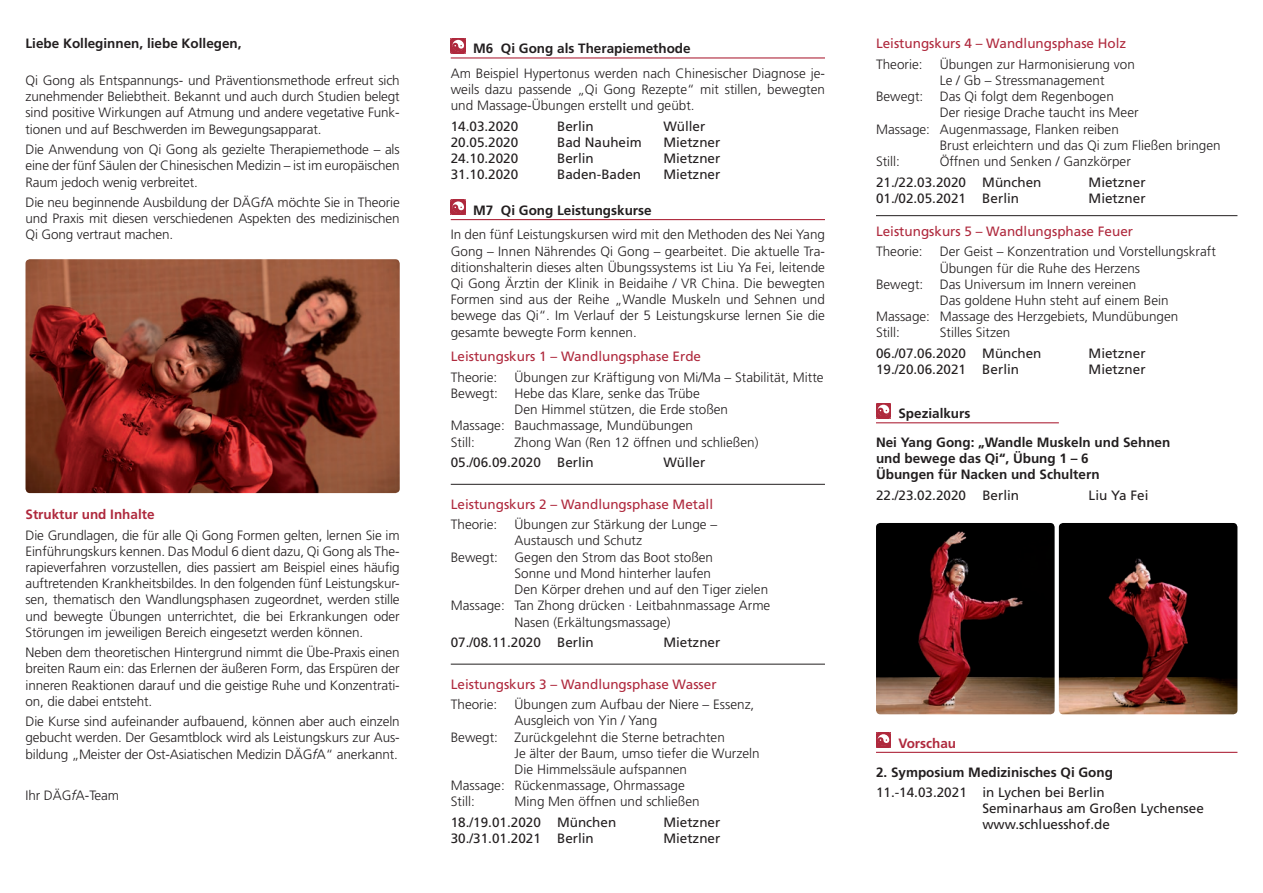
<style>
.page{position:relative;width:1263px;height:893px;background:#fff}
.page>*{position:absolute;margin:0;border:0;box-sizing:border-box;transform-origin:0 0}
.t1{font:300 13.5px/16.2px "Frutiger LT";color:#231f20;text-align:justify}
.t2{font:13.5px/16.2px "Frutiger LT";color:#231f20}
.t3{font:700 13.5px/29px "Frutiger LT";color:#231f20}
.t4{font:13.5px "Frutiger LT";color:#af293d}
.t5{font:700 13.5px "Frutiger LT";color:#af293d}
.s1{font-style:italic}
</style>
<div class="page">
<hr style="left:451px;top:57px;width:374px;height:2px;background:#af293d">
<hr style="left:451px;top:219px;width:374px;height:1px;background:#af293d">
<hr style="left:451px;top:484px;width:374px;height:1px;background:#231f20">
<hr style="left:451px;top:664px;width:374px;height:1px;background:#231f20">
<svg style="left:451px;top:38px;width:15px;height:15px"></svg>
<svg style="left:451px;top:200px;width:15px;height:15px"></svg>
<hr style="left:876px;top:215px;width:361px;height:1px;background:#231f20">
<hr style="left:876px;top:422px;width:183px;height:1px;background:#af293d">
<hr style="left:876px;top:752px;width:361px;height:1px;background:#af293d">
<svg style="left:876px;top:403px;width:15px;height:15px"></svg>
<img style="left:1059px;top:523px;width:178px;height:191px">
<img style="left:876px;top:523px;width:178px;height:191px">
<svg style="left:876px;top:733px;width:15px;height:14px"></svg>
<img style="left:26px;top:259px;width:374px;height:234px">
<p class="t3" style="left:26px;top:29px;width:218px">Liebe Kolleginnen, liebe Kollegen,</p>
<p class="t1" style="left:26px;top:72px;width:376px">Qi Gong als Entspannungs- und Präventionsmethode erfreut sich zunehmender Beliebtheit. Bekannt und auch durch Studien belegt sind positive Wirkungen auf Atmung und andere vegetative Funk&shy;tionen und auf Beschwerden im Bewegungsapparat.</p>
<p class="t1" style="left:26px;top:142px;width:376px">Die Anwendung von Qi Gong als gezielte Therapiemethode – als eine der fünf Säulen der Chinesischen Medizin – ist im europäischen Raum jedoch wenig verbreitet.</p>
<p class="t1" style="left:26px;top:194px;width:376px">Die neu beginnende Ausbildung der DÄG<span class="s1">f</span>A möchte Sie in Theorie und Praxis mit diesen verschiedenen Aspekten des medizinischen Qi Gong vertraut machen.</p>
<p class="t5" style="left:26px;top:506px;width:131px">Struktur und Inhalte</p>
<p class="t1" style="left:26px;top:527px;width:376px">Die Grundlagen, die für alle Qi Gong Formen gelten, lernen Sie im Einführungskurs kennen. Das Modul 6 dient dazu, Qi Gong als The&shy;rapieverfahren vorzustellen, dies passiert am Beispiel eines häufig auftretenden Krankheitsbildes. In den folgenden fünf Leistungskur&shy;sen, thematisch den Wandlungsphasen zugeordnet, werden stille und bewegte Übungen unterrichtet, die bei Erkrankungen oder Störungen im jeweiligen Bereich eingesetzt werden können.</p>
<p class="t1" style="left:26px;top:645px;width:376px">Neben dem theoretischen Hintergrund nimmt die Übe-Praxis einen breiten Raum ein: das Erlernen der äußeren Form, das Erspüren der inneren Reaktionen darauf und die geistige Ruhe und Konzentrati&shy;on, die dabei entsteht.</p>
<p class="t1" style="left:26px;top:714px;width:376px">Die Kurse sind aufeinander aufbauend, können aber auch einzeln gebucht werden. Der Gesamtblock wird als Leistungskurs zur Aus&shy;bildung „Meister der Ost-Asiatischen Medizin DÄG<span class="s1">f</span>A“ anerkannt.</p>
<p class="t1" style="left:26px;top:787px;width:95px">Ihr DÄG<span class="s1">f</span>A-Team</p>
<p class="t3" style="left:473px;top:34px;width:219px">M6 Qi Gong als Therapiemethode</p>
<p class="t1" style="left:451px;top:65px;width:376px">Am Beispiel Hypertonus werden nach Chinesischer Diagnose je&shy;weils dazu passende „Qi Gong Rezepte“ mit stillen, bewegten und Massage-Übungen erstellt und geübt.</p>
<p class="t2" style="left:451px;top:118px;width:69px">14.03.2020</p>
<p class="t2" style="left:557px;top:118px;width:38px">Berlin</p>
<p class="t2" style="left:663px;top:118px;width:44px">Wüller</p>
<p class="t2" style="left:451px;top:134px;width:69px">20.05.2020</p>
<p class="t2" style="left:557px;top:134px;width:86px">Bad Nauheim</p>
<p class="t2" style="left:663px;top:134px;width:59px">Mietzner</p>
<p class="t2" style="left:451px;top:150px;width:69px">24.10.2020</p>
<p class="t2" style="left:557px;top:150px;width:38px">Berlin</p>
<p class="t2" style="left:663px;top:150px;width:59px">Mietzner</p>
<p class="t2" style="left:451px;top:167px;width:69px">31.10.2020</p>
<p class="t2" style="left:557px;top:167px;width:86px">Baden-Baden</p>
<p class="t2" style="left:663px;top:167px;width:59px">Mietzner</p>
<p class="t3" style="left:473px;top:196px;width:180px">M7 Qi Gong Leistungskurse</p>
<p class="t1" style="left:451px;top:227px;width:376px">In den fünf Leistungskursen wird mit den Methoden des Nei Yang Gong – Innen Nährendes Qi Gong – gearbeitet. Die aktuelle Tra&shy;ditionshalterin dieses alten Übungssystems ist Liu Ya Fei, leitende Qi Gong Ärztin der Klinik in Beidaihe / VR China. Die bewegten Formen sind aus der Reihe „Wandle Muskeln und Sehnen und bewege das Qi“. Im Verlauf der 5 Leistungskurse lernen Sie die gesamte bewegte Form kennen.</p>
<p class="t4" style="left:451px;top:349px;width:252px">Leistungskurs 1 – Wandlungsphase Erde</p>
<p class="t1" style="left:451px;top:369px;width:48px">Theorie:</p>
<p class="t1" style="left:514px;top:369px;width:311px">Übungen zur Kräftigung von Mi/Ma – Stabilität, Mitte</p>
<p class="t1" style="left:451px;top:385px;width:251px">Bewegt: Hebe das Klare, senke das Trübe</p>
<p class="t1" style="left:514px;top:402px;width:215px">Den Himmel stützen, die Erde stoßen</p>
<p class="t1" style="left:451px;top:418px;width:244px">Massage: Bauchmassage, Mundübungen</p>
<p class="t1" style="left:451px;top:434px;width:25px">Still:</p>
<p class="t1" style="left:514px;top:434px;width:245px">Zhong Wan (Ren 12 öffnen und schließen)</p>
<p class="t2" style="left:451px;top:454px;width:145px">05./06.09.2020 Berlin</p>
<p class="t2" style="left:663px;top:454px;width:44px">Wüller</p>
<p class="t4" style="left:451px;top:496px;width:264px">Leistungskurs 2 – Wandlungsphase Metall</p>
<p class="t1" style="left:451px;top:517px;width:48px">Theorie:</p>
<p class="t1" style="left:514px;top:517px;width:204px">Übungen zur Stärkung der Lunge –</p>
<p class="t1" style="left:514px;top:533px;width:129px">Austausch und Schutz</p>
<p class="t1" style="left:451px;top:549px;width:264px">Bewegt: Gegen den Strom das Boot stoßen</p>
<p class="t1" style="left:514px;top:565px;width:198px">Sonne und Mond hinterher laufen</p>
<p class="t1" style="left:514px;top:581px;width:255px">Den Körper drehen und auf den Tiger zielen</p>
<p class="t1" style="left:451px;top:598px;width:321px">Massage: Tan Zhong drücken · Leitbahnmassage Arme</p>
<p class="t1" style="left:514px;top:614px;width:158px">Nasen (Erkältungsmassage)</p>
<p class="t2" style="left:451px;top:634px;width:145px">07./08.11.2020 Berlin</p>
<p class="t2" style="left:663px;top:634px;width:59px">Mietzner</p>
<p class="t4" style="left:451px;top:676px;width:267px">Leistungskurs 3 – Wandlungsphase Wasser</p>
<p class="t1" style="left:451px;top:696px;width:48px">Theorie:</p>
<p class="t1" style="left:514px;top:696px;width:241px">Übungen zum Aufbau der Niere – Essenz,</p>
<p class="t1" style="left:514px;top:713px;width:144px">Ausgleich von Yin / Yang</p>
<p class="t1" style="left:451px;top:729px;width:276px">Bewegt: Zurückgelehnt die Sterne betrachten</p>
<p class="t1" style="left:514px;top:745px;width:247px">Je älter der Baum, umso tiefer die Wurzeln</p>
<p class="t1" style="left:514px;top:761px;width:174px">Die Himmelssäule aufspannen</p>
<p class="t1" style="left:451px;top:777px;width:236px">Massage: Rückenmassage, Ohrmassage</p>
<p class="t1" style="left:451px;top:794px;width:25px">Still:</p>
<p class="t1" style="left:514px;top:794px;width:187px">Ming Men öffnen und schließen</p>
<p class="t2" style="left:451px;top:814px;width:167px">18./19.01.2020 München</p>
<p class="t2" style="left:663px;top:814px;width:59px">Mietzner</p>
<p class="t2" style="left:451px;top:830px;width:145px">30./31.01.2021 Berlin</p>
<p class="t2" style="left:663px;top:830px;width:59px">Mietzner</p>
<p class="t4" style="left:876px;top:36px;width:252px">Leistungskurs 4 – Wandlungsphase Holz</p>
<p class="t1" style="left:876px;top:56px;width:48px">Theorie:</p>
<p class="t1" style="left:940px;top:56px;width:197px">Übungen zur Harmonisierung von</p>
<p class="t1" style="left:940px;top:72px;width:166px">Le / Gb – Stressmanagement</p>
<p class="t1" style="left:876px;top:89px;width:239px">Bewegt: Das Qi folgt dem Regenbogen</p>
<p class="t1" style="left:940px;top:105px;width:200px">Der riesige Drache taucht ins Meer</p>
<p class="t1" style="left:876px;top:121px;width:244px">Massage: Augenmassage, Flanken reiben</p>
<p class="t1" style="left:940px;top:137px;width:282px">Brust erleichtern und das Qi zum Fließen bringen</p>
<p class="t1" style="left:876px;top:153px;width:25px">Still:</p>
<p class="t1" style="left:940px;top:153px;width:193px">Öffnen und Senken / Ganzkörper</p>
<p class="t2" style="left:876px;top:174px;width:167px">21./22.03.2020 München</p>
<p class="t2" style="left:1089px;top:174px;width:59px">Mietzner</p>
<p class="t2" style="left:876px;top:190px;width:145px">01./02.05.2021 Berlin</p>
<p class="t2" style="left:1089px;top:190px;width:59px">Mietzner</p>
<p class="t4" style="left:876px;top:223px;width:259px">Leistungskurs 5 – Wandlungsphase Feuer</p>
<p class="t1" style="left:876px;top:244px;width:48px">Theorie:</p>
<p class="t1" style="left:940px;top:244px;width:278px">Der Geist – Konzentration und Vorstellungskraft</p>
<p class="t1" style="left:940px;top:260px;width:202px">Übungen für die Ruhe des Herzens</p>
<p class="t1" style="left:876px;top:276px;width:262px">Bewegt: Das Universum im Innern vereinen</p>
<p class="t1" style="left:940px;top:292px;width:230px">Das goldene Huhn steht auf einem Bein</p>
<p class="t1" style="left:876px;top:309px;width:304px">Massage: Massage des Herzgebiets, Mundübungen</p>
<p class="t1" style="left:876px;top:325px;width:25px">Still:</p>
<p class="t1" style="left:940px;top:325px;width:72px">Stilles Sitzen</p>
<p class="t2" style="left:876px;top:345px;width:167px">06./07.06.2020 München</p>
<p class="t2" style="left:1089px;top:345px;width:59px">Mietzner</p>
<p class="t2" style="left:876px;top:361px;width:145px">19./20.06.2021 Berlin</p>
<p class="t2" style="left:1089px;top:361px;width:59px">Mietzner</p>
<p class="t3" style="left:876px;top:399px;width:296px;text-indent:22px">Spezialkurs<br>Nei Yang Gong: „Wandle Muskeln und Sehnen</p>
<p class="t3" style="left:876px;top:450px;width:225px;line-height:16.2px">und bewege das Qi“, Übung 1 – 6<br>Übungen für Nacken und Schultern</p>
<p class="t2" style="left:876px;top:487px;width:145px">22./23.02.2020 Berlin</p>
<p class="t2" style="left:1089px;top:487px;width:61px">Liu Ya Fei</p>
<p class="t5" style="left:898px;top:735px;width:59px">Vorschau</p>
<p class="t3" style="left:876px;top:757px;width:239px">2. Symposium Medizinisches Qi Gong</p>
<p class="t2" style="left:982px;top:784px;width:223px;text-indent:-106px">11.-14.03.2021 in Lychen bei Berlin<br>Seminarhaus am Großen Lychensee www.schluesshof.de</p>
</div>
